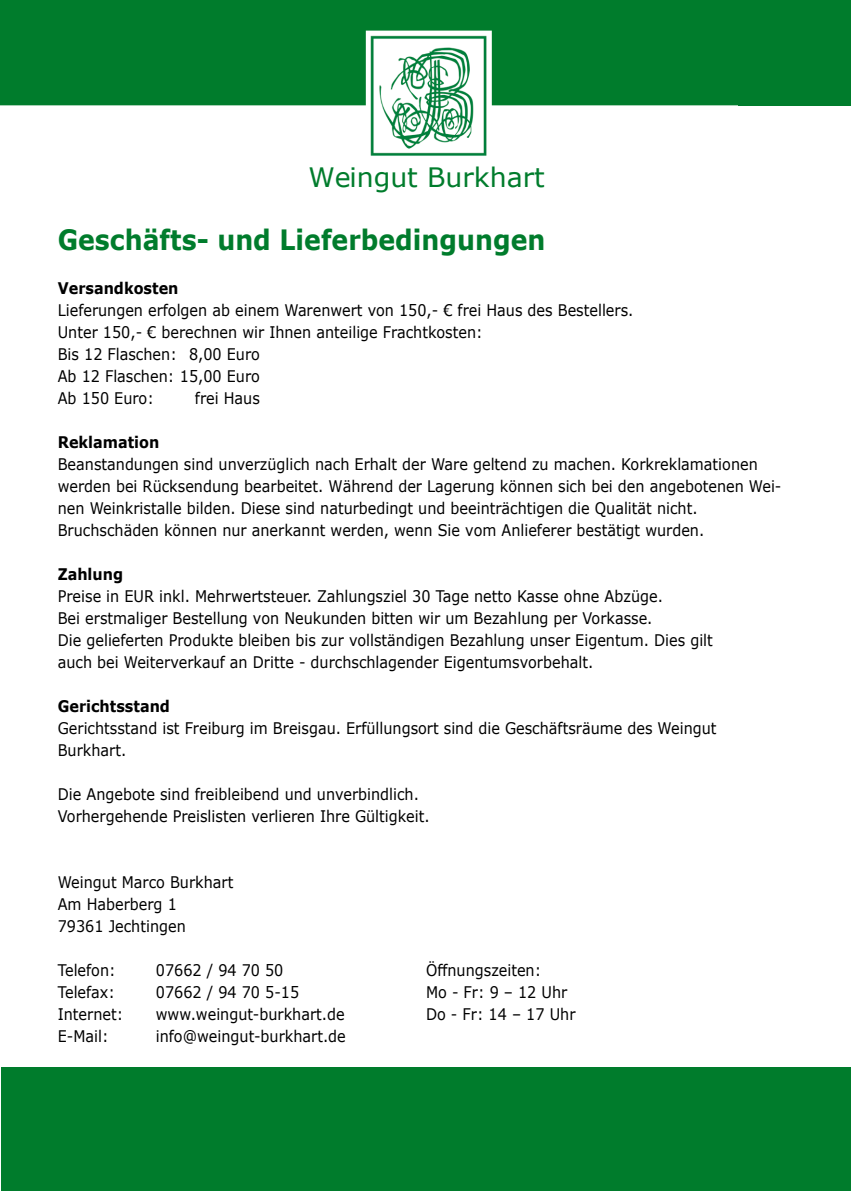
<style>
.page{position:relative;width:851px;height:1191px;background:#fff}
.page>*{position:absolute;margin:0;border:0;box-sizing:border-box;transform-origin:0 0}
.t1{font:700 28px "Verdana";color:#007c2c;scale:.9 1}
.t2{font:26.8px "Verdana";color:#007c2c}
.t3{font:16px/22px "Verdana";color:#000;scale:.9 1}
.t4{font:700 16px "Verdana";color:#000;scale:.9 1}
</style>
<div class="page">
<div style="left:1px;top:1067px;width:849px;height:124px;background:#007c2c"></div>
<div style="left:0;top:0;width:850px;height:105px;background:#007c2c"></div>
<img style="left:365px;top:33px;width:126px;height:123px">
<h2 class="t2" style="left:308px;top:159px;width:238px">Weingut Burkhart</h2>
<h1 class="t1" style="left:58px;top:220px;width:543px">Geschäfts- und Lieferbedingungen</h1>
<p class="t4" style="left:58px;top:276px;width:136px">Versandkosten</p>
<p class="t3" style="left:58px;top:298px;width:641px">Lieferungen erfolgen ab einem Warenwert von 150,- € frei Haus des Bestellers.<br>Unter 150,- € berechnen wir Ihnen anteilige Frachtkosten:<br>Bis 12 Flaschen: 8,00 Euro<br>Ab 12 Flaschen: 15,00 Euro<br>Ab 150 Euro:</p>
<p class="t3" style="left:195px;top:386px;width:74px">frei Haus</p>
<p class="t4" style="left:58px;top:430px;width:114px">Reklamation</p>
<p class="t3" style="left:58px;top:452px;width:805px">Beanstandungen sind unverzüglich nach Erhalt der Ware geltend zu machen. Korkreklamationen werden bei Rücksendung bearbeitet. Während der Lagerung können sich bei den angebotenen Wei&shy;nen Weinkristalle bilden. Diese sind naturbedingt und beeinträchtigen die Qualität nicht.<br>Bruchschäden können nur anerkannt werden, wenn Sie vom Anlieferer bestätigt wurden.</p>
<p class="t4" style="left:58px;top:562px;width:74px">Zahlung</p>
<p class="t3" style="left:58px;top:584px;width:729px">Preise in EUR inkl. Mehrwertsteuer. Zahlungsziel 30 Tage netto Kasse ohne Abzüge.<br>Bei erstmaliger Bestellung von Neukunden bitten wir um Bezahlung per Vorkasse.<br>Die gelieferten Produkte bleiben bis zur vollständigen Bezahlung unser Eigentum. Dies gilt auch bei Weiterverkauf an Dritte - durchschlagender Eigentumsvorbehalt.</p>
<p class="t4" style="left:58px;top:694px;width:126px">Gerichtsstand</p>
<p class="t3" style="left:58px;top:716px;width:733px">Gerichtsstand ist Freiburg im Breisgau. Erfüllungsort sind die Geschäftsräume des Weingut<br>Burkhart.</p>
<p class="t3" style="left:58px;top:782px;width:414px">Die Angebote sind freibleibend und unverbindlich.<br>Vorhergehende Preislisten verlieren Ihre Gültigkeit.</p>
<p class="t3" style="left:58px;top:870px;width:196px">Weingut Marco Burkhart<br>Am Haberberg 1<br>79361 Jechtingen</p>
<p class="t3" style="left:58px;top:958px;width:66px">Telefon:</p>
<p class="t3" style="left:156px;top:958px;width:143px">07662 / 94 70 50</p>
<p class="t3" style="left:426px;top:958px;width:129px">Öffnungszeiten:</p>
<p class="t3" style="left:58px;top:980px;width:65px">Telefax:</p>
<p class="t3" style="left:156px;top:980px;width:161px">07662 / 94 70 5-15</p>
<p class="t3" style="left:426px;top:980px;width:158px">Mo - Fr: 9 – 12 Uhr</p>
<p class="t3" style="left:58px;top:1002px;width:74px">Internet:</p>
<p class="t3" style="left:156px;top:1002px;width:211px">www.weingut-burkhart.de</p>
<p class="t3" style="left:426px;top:1002px;width:167px">Do - Fr: 14 – 17 Uhr</p>
<p class="t3" style="left:58px;top:1024px;width:58px">E-Mail:</p>
<p class="t3" style="left:156px;top:1024px;width:212px">info@weingut-burkhart.de</p>
</div>
